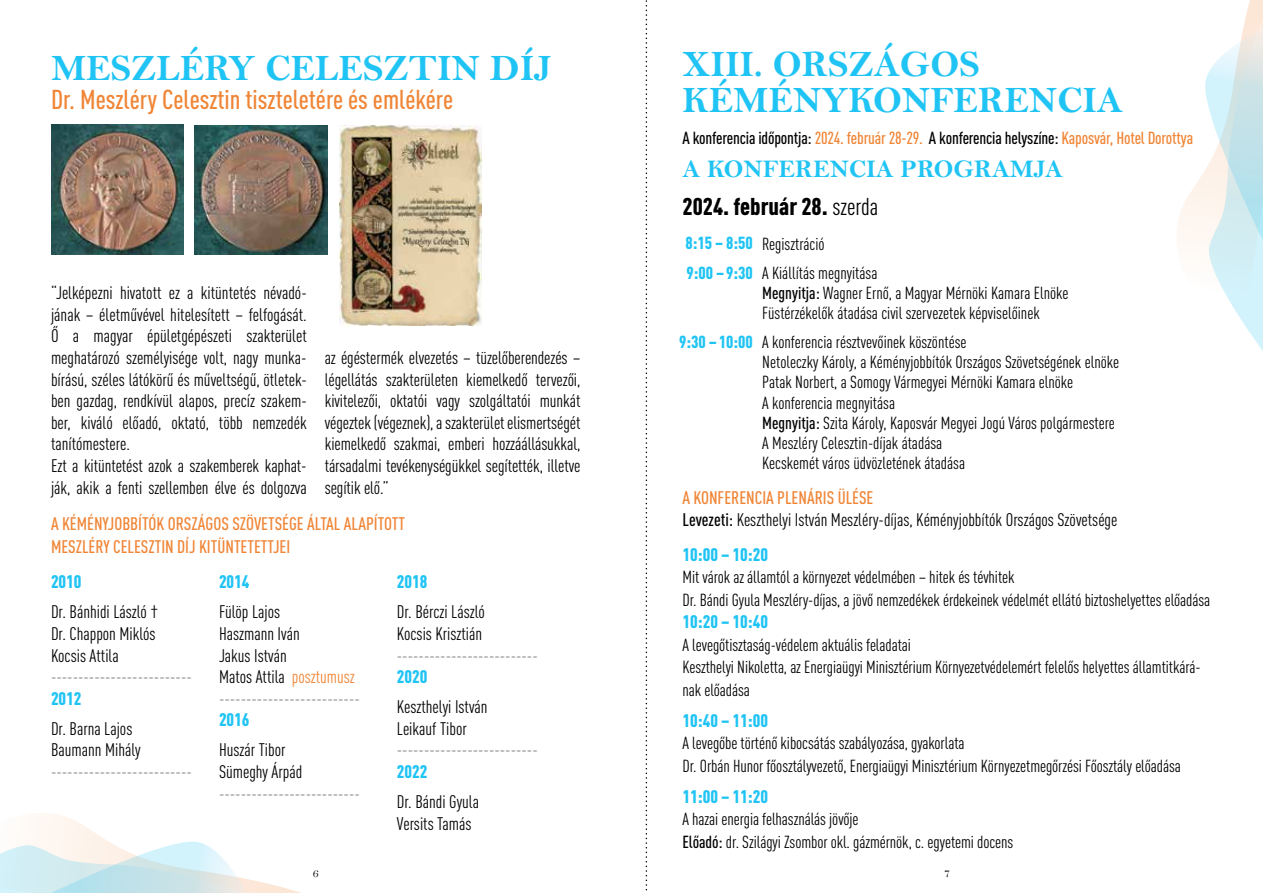
<style>
.page{position:relative;width:1263px;height:893px;background:#fff}
.page>*{position:absolute;margin:0;border:0;box-sizing:border-box;transform-origin:0 0}
.t1{font:37.5px/36px "Bell MT Bold";color:#20c4f4}
.t2{font:500 condensed 27px "DIN Pro";color:#f08536}
.t3{font:25.5px "Bell MT Bold";color:#20c4f4}
.t4{font:900 condensed 24px "DIN Pro";color:#000}
.t5{font:condensed 18px/21.6px "DIN Pro";color:#000}
.t6{font:condensed 18px "DIN Pro";color:#808285}
.t7{font:500 condensed 18px/22.5px "DIN Pro";color:#f08536}
.t8{font:900 condensed 18px "DIN Pro";color:#20c4f4}
.t9{font:condensed 17.25px/20.2px "DIN Pro";letter-spacing:-.005em;color:#000}
.t10{font:500 condensed 17.25px "DIN Pro";letter-spacing:-.01em;color:#000}
.t11{font:900 condensed 17.25px "DIN Pro";color:#20c4f4}
.t12{font:12px "Bell";color:#000}
.s1{color:#f08536}
.s2{color:#808285}
.s3{font-weight:400}
.s4{font-weight:500}
.s5{font-weight:500;color:#f08536}
</style>
<div class="page">
<img style="left:51px;top:124px;width:132px;height:130px">
<img style="left:195px;top:125px;width:133px;height:129px">
<img style="left:340px;top:125px;width:142px;height:200px">
<svg style="left:646px;top:0;width:1px;height:891px"></svg>
<svg style="left:0;top:813px;width:301px;height:80px"></svg>
<svg style="left:1177px;top:0;width:86px;height:351px"></svg>
<h1 class="t1" style="left:51px;top:50px;width:502px">MESZLÉRY CELESZTIN DÍJ</h1>
<h2 class="t2" style="left:51px;top:79px;width:403px">Dr. Meszléry Celesztin tiszteletére és emlékére</h2>
<p class="t5" style="left:51px;top:281px;width:257px">“Jelképezni hivatott ez a kitüntetés névadó&shy;jának – életművével hitelesített – felfogását.<br>Ő a magyar épületgépészeti szakterület meghatározó személyisége volt, nagy munka&shy;bírású, széles látókörű és műveltségű, ötletek&shy;ben gazdag, rendkívül alapos, precíz szakem&shy;ber, kiváló előadó, oktató, több nemzedék tanítómestere.<br>Ezt a kitüntetést azok a szakemberek kaphat&shy;ják, akik a fenti szellemben élve és dolgozva</p>
<p class="t5" style="left:325px;top:346px;width:257px;text-align:justify">az égéstermék elvezetés – tüzelőberendezés – légellátás szakterületen kiemelkedő tervezői, kivitelezői, oktatói vagy szolgáltatói munkát végeztek (végeznek), a szakterület elismertségét kiemelkedő szakmai, emberi hozzáállásukkal, társadalmi tevékenységükkel segítették, illetve segítik elő.”</p>
<p class="t7" style="left:51px;top:511px;width:356px">A KÉMÉNYJOBBÍTÓK ORSZÁGOS SZÖVETSÉGE ÁLTAL ALAPÍTOTT<br>MESZLÉRY CELESZTIN DÍJ KITÜNTETETTJEI</p>
<p class="t8" style="left:219px;top:568px;width:32px">2014</p>
<p class="t5" style="left:219px;top:600px;width:142px">Fülöp Lajos<br>Haszmann Iván<br>Jakus István<br>Matos Attila <span class="s1">posztumusz </span><span class="s2">--------------------------</span></p>
<p class="t8" style="left:219px;top:706px;width:32px">2016</p>
<p class="t5" style="left:219px;top:738px;width:85px">Huszár Tibor<br>Sümeghy Árpád</p>
<p class="t6" style="left:219px;top:780px;width:142px">--------------------------</p>
<p class="t8" style="left:397px;top:568px;width:32px">2018</p>
<p class="t5" style="left:397px;top:600px;width:90px">Dr. Bérczi László<br>Kocsis Krisztián</p>
<p class="t6" style="left:397px;top:642px;width:142px">--------------------------</p>
<p class="t8" style="left:397px;top:663px;width:32px">2020</p>
<p class="t5" style="left:397px;top:695px;width:92px">Keszthelyi István<br>Leikauf Tibor</p>
<p class="t6" style="left:397px;top:737px;width:142px">--------------------------</p>
<p class="t8" style="left:397px;top:758px;width:32px">2022</p>
<p class="t5" style="left:397px;top:790px;width:84px">Dr. Bándi Gyula<br>Versits Tamás</p>
<p class="t8" style="left:51px;top:568px;width:32px">2010</p>
<p class="t5" style="left:51px;top:600px;width:109px">Dr. Bánhidi László †<br>Dr. Chappon Miklós<br>Kocsis Attila</p>
<p class="t6" style="left:51px;top:664px;width:142px">--------------------------</p>
<p class="t8" style="left:51px;top:684px;width:32px">2012</p>
<p class="t5" style="left:51px;top:716px;width:91px">Dr. Barna Lajos<br>Baumann Mihály</p>
<p class="t6" style="left:51px;top:759px;width:142px">--------------------------</p>
<h1 class="t1" style="left:682px;top:46px;width:442px">XIII. ORSZÁGOS<br>KÉMÉNYKONFERENCIA</h1>
<p class="t10" style="left:682px;top:125px;width:512px">A konferencia időpontja: <span class="s1">2024. február 28-29.</span> A konferencia helyszíne: <span class="s1">Kaposvár, Hotel Dorottya</span></p>
<h3 class="t3" style="left:682px;top:153px;width:382px">A KONFERENCIA PROGRAMJA</h3>
<h3 class="t4" style="left:682px;top:188px;width:197px">2024. február 28. <span class="s3">szerda</span></h3>
<p class="t11" style="left:685px;top:230px;width:69px">8:15 – 8:50</p>
<p class="t9" style="left:762px;top:228px;width:117px;line-height:28.8px">Regisztráció<br>A Kiállítás megnyitása</p>
<p class="t9" style="left:762px;top:281px;width:308px"><span class="s4">Megnyitja:</span> Wagner Ernő, a Magyar Mérnöki Kamara Elnöke<br>Füstérzékelők átadása civil szervezetek képviselőinek</p>
<p class="t9" style="left:762px;top:330px;width:358px">A konferencia résztvevőinek köszöntése<br>Netoleczky Károly, a Kéményjobbítók Országos Szövetségének elnöke Patak Norbert, a Somogy Vármegyei Mérnöki Kamara elnöke<br>A konferencia megnyitása<br><span class="s4">Megnyitja:</span> Szita Károly, Kaposvár Megyei Jogú Város polgármestere A Meszléry Celesztin-díjak átadása<br>Kecskemét város üdvözletének átadása</p>
<p class="t11" style="left:686px;top:259px;width:68px">9:00 – 9:30</p>
<p class="t11" style="left:679px;top:329px;width:75px">9:30 – 10:00</p>
<p class="t5" style="left:682px;top:486px;width:436px"><span class="s5">A KONFERENCIA PLENÁRIS ÜLÉSE<br></span><span class="s4">Levezeti:</span> Keszthelyi István Meszléry-díjas, Kéményjobbítók Országos Szövetsége</p>
<p class="t8" style="left:682px;top:540px;width:87px">10:00 – 10:20</p>
<p class="t9" style="left:682px;top:565px;width:529px;line-height:22.5px">Mit várok az államtól a környezet védelmében – hitek és tévhitek<br>Dr. Bándi Gyula Meszléry-díjas, a jövő nemzedékek érdekeinek védelmét ellátó biztoshelyettes előadása</p>
<p class="t8" style="left:682px;top:608px;width:87px">10:20 – 10:40</p>
<p class="t9" style="left:682px;top:632px;width:520px;line-height:22.5px">A levegőtisztaság-védelem aktuális feladatai<br>Keszthelyi Nikoletta, az Energiaügyi Minisztérium Környezetvédelemért felelős helyettes államtitkárá&shy;nak előadása</p>
<p class="t8" style="left:682px;top:706px;width:87px">10:40 – 11:00</p>
<p class="t9" style="left:682px;top:731px;width:500px;line-height:22.5px">A levegőbe történő kibocsátás szabályozása, gyakorlata<br>Dr. Orbán Hunor főosztályvezető, Energiaügyi Minisztérium Környezetmegőrzési Főosztály előadása</p>
<p class="t8" style="left:682px;top:782px;width:87px">11:00 – 11:20</p>
<p class="t9" style="left:682px;top:807px;width:332px;line-height:22.5px">A hazai energia felhasználás jövője<br><span class="s4">Előadó:</span> dr. Szilágyi Zsombor okl. gázmérnök, c. egyetemi docens</p>
<p class="t12" style="left:313px;top:866px;width:7px">6</p>
<p class="t12" style="left:944px;top:866px;width:7px">7</p>
</div>
